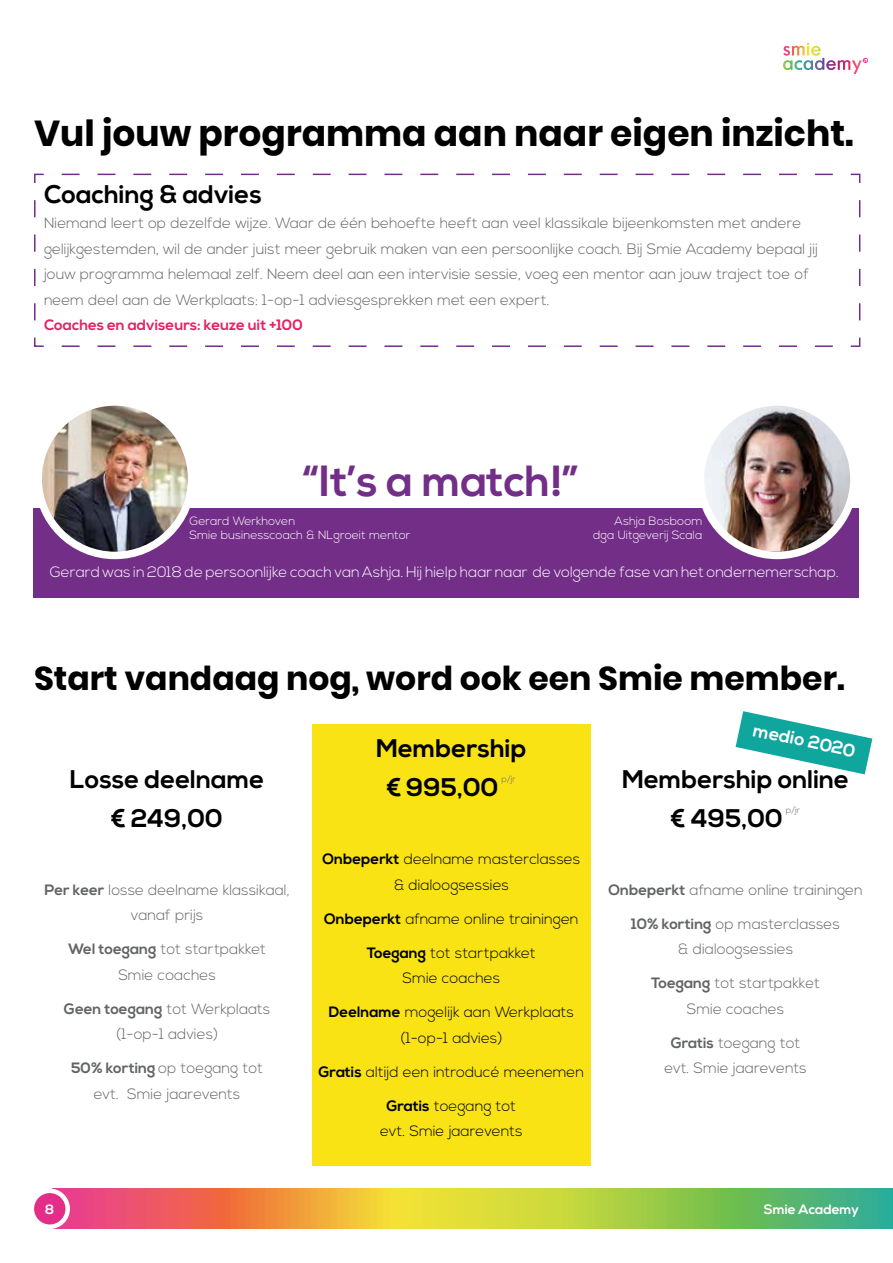
<style>
.page{position:relative;width:893px;height:1263px;background:#fff}
.page>*{position:absolute;margin:0;border:0;box-sizing:border-box;transform-origin:0 0}
.t1{font:700 43.5px "Nexa";color:#732e88}
.t2{font:700 36px "Poppins";color:#000}
.t3{font:700 33px "Poppins";color:#000}
.t4{font:700 25.5px/39.2px "Nexa";color:#000}
.t5{font:700 18px "Nexa";color:#fff}
.t6{font:300 15px/25.5px "Nexa";color:#636466;text-align:center}
.t7{font:300 15px/25.5px "Nexa";color:#000;text-align:center}
.t8{font:300 15px "Nexa";color:#fff}
.t9{font:700 15px "Nexa";color:#e62161}
.t10{font:700 13.5px "Nexa";color:#fff}
.t11{font:700 13.5px "Nexa";color:#f6f6f6}
.t12{font:300 12px/14.4px "Nexa";color:#fff}
.t13{font:300 8.7px "Nexa";color:#636466}
.s1{font-weight:700}
</style>
<div class="page">
<div style="left:312px;top:724px;width:278px;height:442px;background:#f9e315"></div>
<svg style="left:54px;top:1188px;width:839px;height:41px;background:#bcab50"></svg>
<svg style="left:32px;top:1191px;width:36px;height:36px"></svg>
<div style="left:30px;top:1188px;width:40px;height:41px;border:4px solid #fff;border-radius:50%"></div>
<svg style="left:783px;top:43px;width:85px;height:31px"></svg>
<svg style="left:34px;top:173px;width:827px;height:174px"></svg>
<div style="left:34px;top:508px;width:825px;height:90px;background:#732e88"></div>
<img style="left:704px;top:407px;width:148px;height:144px">
<div style="left:697px;top:398px;width:161px;height:161px;border:8px solid #fff;border-radius:50%"></div>
<img style="left:43px;top:407px;width:147px;height:148px">
<div style="left:34px;top:398px;width:161px;height:161px;border:8px solid #fff;border-radius:50%"></div>
<svg style="left:736px;top:711px;width:136px;height:63px"></svg>
<h2 class="t2" style="left:34px;top:112px;width:821px">Vul jouw programma aan naar eigen inzicht.</h2>
<h3 class="t4" style="left:44px;top:175px;width:219px">Coaching &amp; advies</h3>
<p class="t6" style="left:44px;top:211px;width:775px;text-align:left">Niemand leert op dezelfde wijze. Waar de één behoefte heeft aan veel klassikale bijeenkomsten met andere gelijkgestemden, wil de ander juist meer gebruik maken van een persoonlijke coach. Bij Smie Academy bepaal jij jouw programma helemaal zelf. Neem deel aan een intervisie sessie, voeg een mentor aan jouw traject toe of neem deel aan de Werkplaats: 1-op-1 adviesgesprekken met een expert.</p>
<p class="t9" style="left:44px;top:316px;width:260px">Coaches en adviseurs: keuze uit +100</p>
<h1 class="t1" style="left:303px;top:456px;width:277px">“It’s a match!”</h1>
<p class="t12" style="left:189px;top:514px;width:223px">Gerard Werkhoven<br>Smie businesscoach &amp; NLgroeit mentor</p>
<p class="t12" style="left:593px;top:514px;width:111px;text-align:right">Ashja Bosboom dga Uitgeverij Scala</p>
<p class="t8" style="left:50px;top:563px;width:791px">Gerard was in 2018 de persoonlijke coach van Ashja. Hij hielp haar naar de volgende fase van het ondernemerschap.</p>
<h3 class="t3" style="left:34px;top:659px;width:812px">Start vandaag nog, word ook een Smie member.</h3>
<h3 class="t4" style="left:70px;top:760px;width:196px;text-align:center">Losse deelname € 249,00</h3>
<p class="t6" style="left:45px;top:878px;width:247px"><span class="s1">Per keer</span> losse deelname klassikaal, vanaf prijs</p>
<p class="t6" style="left:68px;top:937px;width:199px"><span class="s1">Wel toegang</span> tot startpakket<br>Smie coaches</p>
<p class="t6" style="left:64px;top:997px;width:208px"><span class="s1">Geen toegang</span> tot Werkplaats (1-op-1 advies)</p>
<p class="t6" style="left:71px;top:1056px;width:193px"><span class="s1">50% korting</span> op toegang tot evt. Smie jaarevents</p>
<h3 class="t4" style="left:387px;top:730px;width:141px;text-indent:-11px">Membership € 995,00</h3>
<p class="t13" style="left:502px;top:774px;width:16px">p/jr</p>
<p class="t7" style="left:322px;top:847px;width:259px"><span class="s1">Onbeperkt</span> deelname masterclasses &amp; dialoogsessies</p>
<p class="t7" style="left:324px;top:907px;width:256px"><span class="s1">Onbeperkt</span> afname online trainingen</p>
<p class="t7" style="left:367px;top:941px;width:170px"><span class="s1">Toegang</span> tot startpakket<br>Smie coaches</p>
<p class="t7" style="left:329px;top:1000px;width:247px"><span class="s1">Deelname</span> mogelijk aan Werkplaats (1-op-1 advies)</p>
<p class="t7" style="left:319px;top:1060px;width:267px"><span class="s1">Gratis</span> altijd een introducé meenemen</p>
<p class="t7" style="left:380px;top:1094px;width:144px"><span class="s1">Gratis</span> toegang tot evt. Smie jaarevents</p>
<p class="t5" style="left:756px;top:719px;width:106px;rotate:12deg">medio 2020</p>
<h3 class="t4" style="left:671px;top:760px;width:180px;text-indent:-49px">Membership online € 495,00</h3>
<p class="t13" style="left:786px;top:805px;width:16px">p/jr</p>
<p class="t6" style="left:608px;top:878px;width:256px"><span class="s1">Onbeperkt</span> afname online trainingen</p>
<p class="t6" style="left:631px;top:912px;width:210px"><span class="s1">10% korting</span> op masterclasses &amp; dialoogsessies</p>
<p class="t6" style="left:651px;top:971px;width:170px"><span class="s1">Toegang</span> tot startpakket<br>Smie coaches</p>
<p class="t6" style="left:664px;top:1031px;width:144px"><span class="s1">Gratis</span> toegang tot evt. Smie jaarevents</p>
<p class="t11" style="left:45px;top:1201px;width:11px">8</p>
<p class="t10" style="left:764px;top:1201px;width:97px">Smie Academy</p>
</div>
